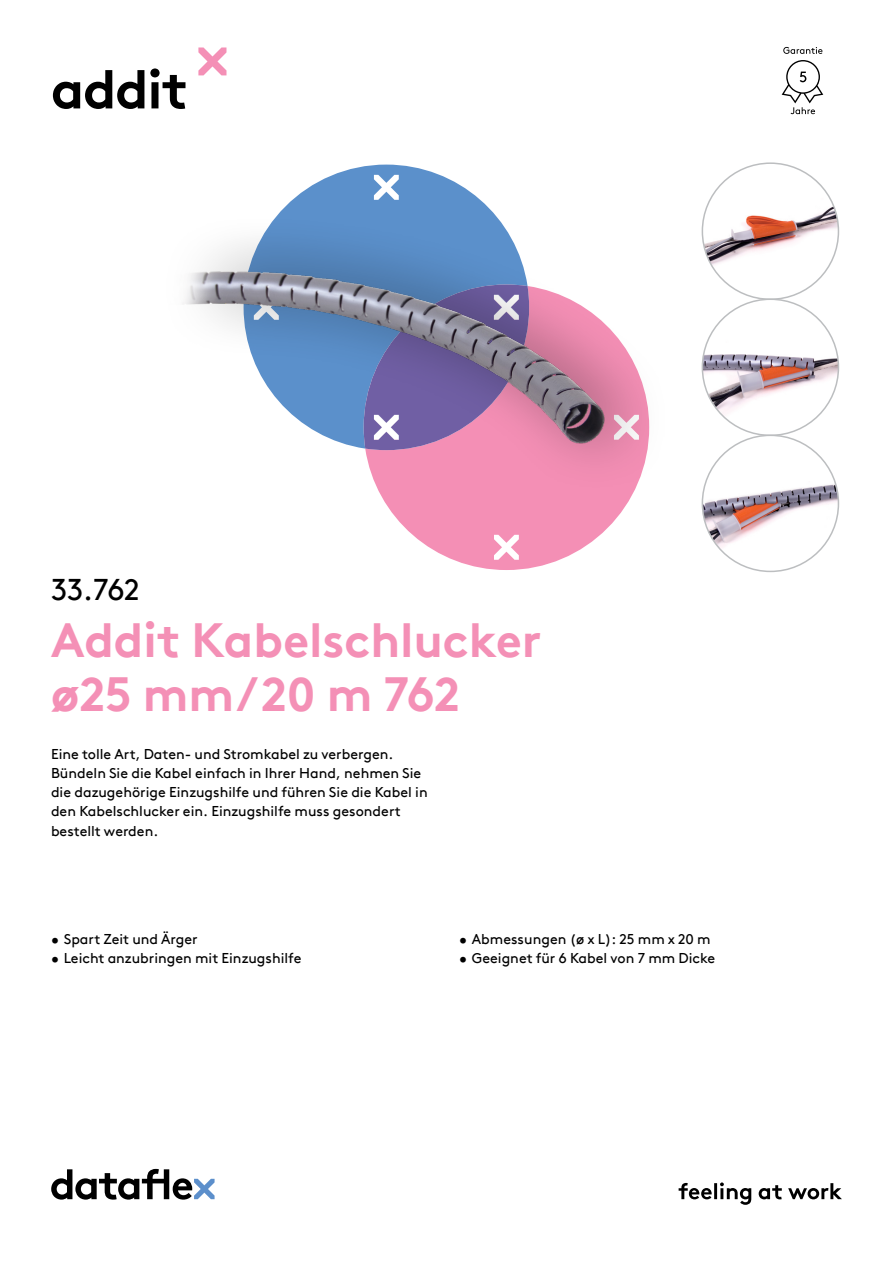
<style>
.page{position:relative;width:893px;height:1263px;background:#fff}
.page>*{position:absolute;margin:0;border:0;box-sizing:border-box;transform-origin:0 0}
.hoofdstuk{font:700 54px "Brown Pro TT";letter-spacing:-.02em;color:#000}
.productnaam{font:700 48px/54px "Brown Pro TT";color:#f490b6}
.productnummer{font:30px "Brown Pro TT";color:#000}
.omschrijving{font:14.25px/19.2px "Brown Pro TT";color:#000}
</style>
<div class="page">
<svg style="left:51px;top:1169px;width:164px;height:30px"></svg>
<svg style="left:679px;top:1182px;width:163px;height:23px"></svg>
<svg style="left:198px;top:47px;width:28px;height:28px"></svg>
<img style="left:702px;top:163px;width:136px;height:136px;border-radius:68px">
<img style="left:702px;top:299px;width:136px;height:136px;border-radius:68px">
<img style="left:702px;top:435px;width:136px;height:136px;border-radius:68px">
<img style="left:182px;top:164px;width:459px;height:406px">
<svg style="left:783px;top:47px;width:39px;height:7px"></svg>
<svg style="left:782px;top:60px;width:41px;height:54px"></svg>
<p class="hoofdstuk" style="left:51px;top:46px;width:139px">addit</p>
<p class="productnummer" style="left:51px;top:566px;width:90px">33.762</p>
<p class="productnaam" style="left:51px;top:608px;width:492px">Addit Kabelschlucker ø25 mm/20 m 762</p>
<p class="omschrijving" style="left:51px;top:743px;width:378px">Eine tolle Art, Daten- und Stromkabel zu verbergen.<br>Bündeln Sie die Kabel einfach in Ihrer Hand, nehmen Sie die dazugehörige Einzugshilfe und führen Sie die Kabel in den Kabelschlucker ein. Einzugshilfe muss gesondert bestellt werden.</p>
<p class="omschrijving" style="left:51px;top:928px;width:148px">• Spart Zeit und Ärger</p>
<p class="omschrijving" style="left:51px;top:947px;width:252px">• Leicht anzubringen mit Einzugshilfe</p>
<p class="omschrijving" style="left:459px;top:928px;width:253px">• Abmessungen (ø x L): 25 mm x 20 m</p>
<p class="omschrijving" style="left:459px;top:947px;width:258px">• Geeignet für 6 Kabel von 7 mm Dicke</p>
</div>
